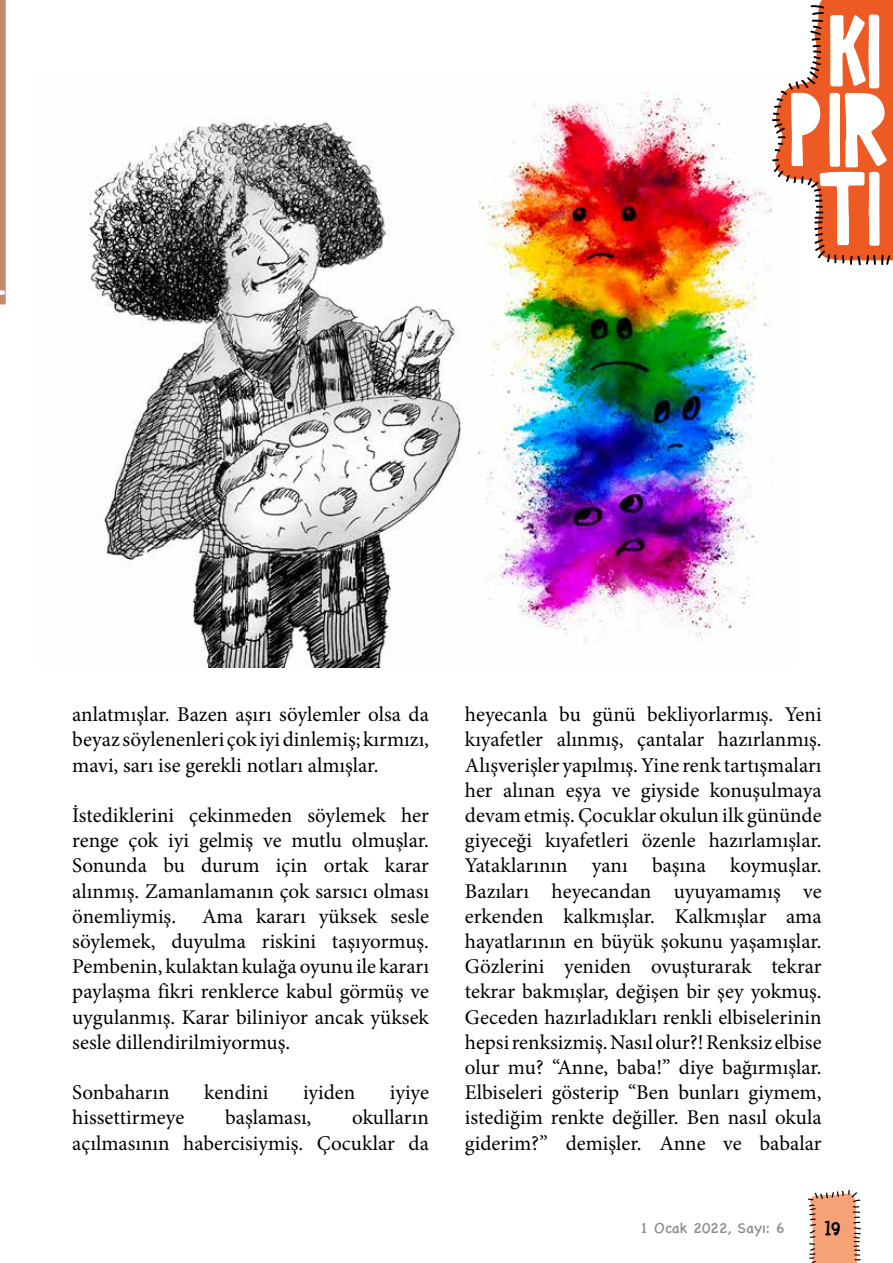
<style>
.page{position:relative;width:893px;height:1263px;background:#fff}
.page>*{position:absolute;margin:0;border:0;box-sizing:border-box;transform-origin:0 0}
.t1{font:30px "Boyz R Gross";color:#000}
.t2{font:21px/25.2px "Minion Pro";color:#000;text-align:justify}
.t3{font:15px "Chalkboard SE";color:#908e92}
</style>
<div class="page">
<img style="left:88px;top:91px;width:684px;height:577px">
<svg style="left:772px;top:0;width:121px;height:265px"></svg>
<svg style="left:808px;top:1190px;width:53px;height:73px"></svg>
<svg style="left:0;top:0;width:6px;height:305px;background:#cb8f78"></svg>
<p class="t2" style="left:72px;top:702px;width:358px">anlatmışlar. Bazen aşırı söylemler olsa da beyaz söylenenleri çok iyi dinlemiş; kırmızı, mavi, sarı ise gerekli notları almışlar.</p>
<p class="t2" style="left:72px;top:803px;width:358px">İstediklerini çekinmeden söylemek her renge çok iyi gelmiş ve mutlu olmuşlar.<br>Sonunda bu durum için ortak karar alınmış. Zamanlamanın çok sarsıcı olması önemliymiş. Ama kararı yüksek sesle söylemek, duyulma riskini taşıyormuş.<br>Pembenin, kulaktan kulağa oyunu ile kararı paylaşma fikri renklerce kabul görmüş ve uygulanmış. Karar biliniyor ancak yüksek sesle dillendirilmiyormuş.</p>
<p class="t2" style="left:72px;top:1080px;width:99px">Sonbaharın</p>
<p class="t2" style="left:204px;top:1080px;width:66px">kendini</p>
<p class="t2" style="left:303px;top:1080px;width:54px">iyiden</p>
<p class="t2" style="left:390px;top:1080px;width:41px">iyiye</p>
<p class="t2" style="left:72px;top:1105px;width:114px">hissettirmeye</p>
<p class="t2" style="left:225px;top:1105px;width:88px">başlaması,</p>
<p class="t2" style="left:72px;top:1105px;width:358px;text-align:right">okulların<br>açılmasının habercisiymiş. Çocuklar da</p>
<p class="t2" style="left:465px;top:702px;width:358px">heyecanla bu günü bekliyorlarmış. Yeni kıyafetler alınmış, çantalar hazırlanmış.<br>Alışverişler yapılmış. Yine renk tartışmaları her alınan eşya ve giyside konuşulmaya devam etmiş. Çocuklar okulun ilk gününde giyeceği kıyafetleri özenle hazırlamışlar.<br>Yataklarının yanı başına koymuşlar.<br>Bazıları heyecandan uyuyamamış ve erkenden kalkmışlar. Kalkmışlar ama hayatlarının en büyük şokunu yaşamışlar.<br>Gözlerini yeniden ovuşturarak tekrar tekrar bakmışlar, değişen bir şey yokmuş.<br>Geceden hazırladıkları renkli elbiselerinin hepsi renksizmiş. Nasıl olur?! Renksiz elbise olur mu? “Anne, baba!” diye bağırmışlar.<br>Elbiseleri gösterip “Ben bunları giymem, istediğim renkte değiller. Ben nasıl okula giderim?” demişler. Anne ve babalar</p>
<p class="t3" style="left:640px;top:1215px;width:146px">1 Ocak 2022, Sayı: 6</p>
<h1 class="t1" style="left:825px;top:1212px;width:17px">19</h1>
</div>
